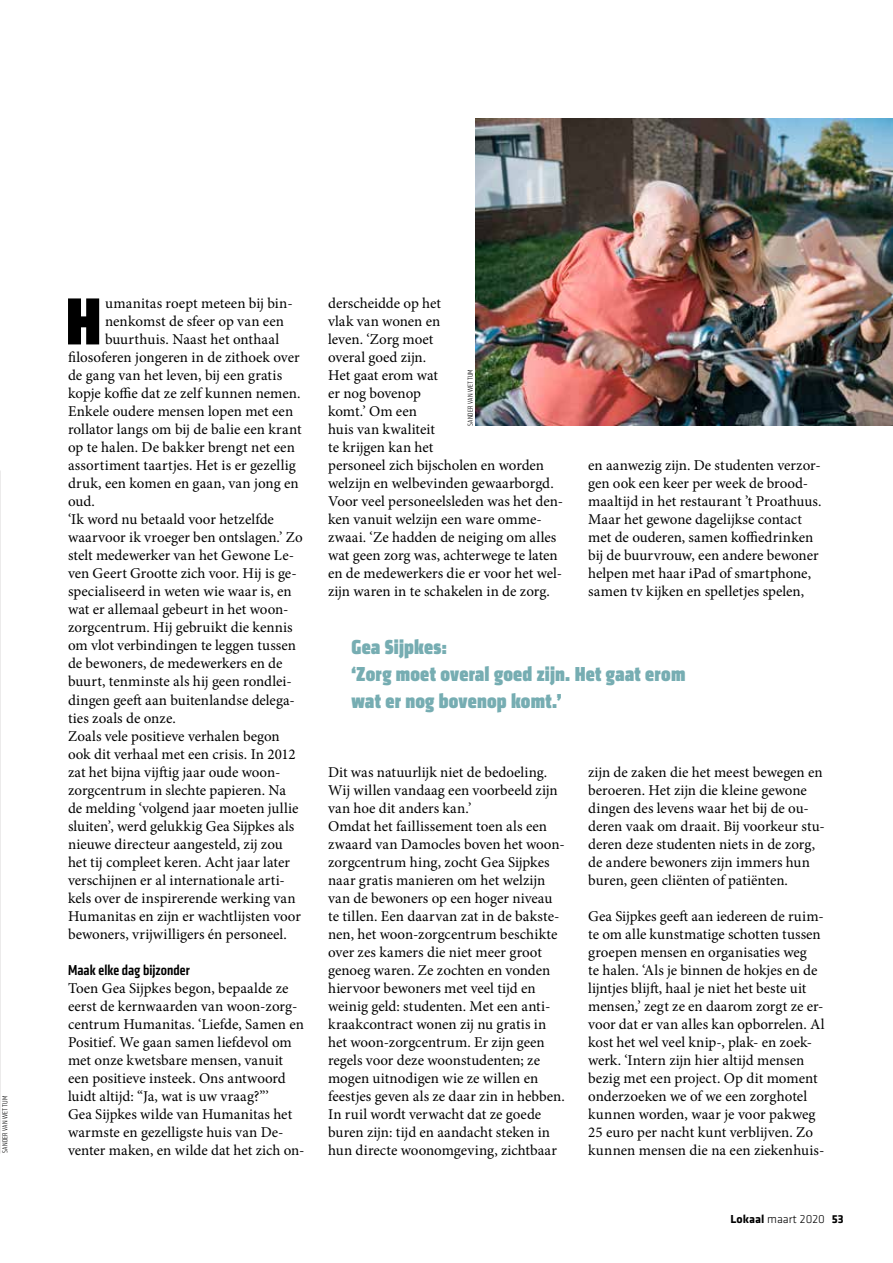
<style>
.page{position:relative;width:893px;height:1263px;background:#fff}
.page>*{position:absolute;margin:0;border:0;box-sizing:border-box;transform-origin:0 0}
.t1{font:900 condensed 69px "Klavika Display";color:#000}
.t2{font:900 condensed 21px/27px "Klavika Display";letter-spacing:.01em;color:#76adb2}
.t3{font:15px/18px "Minion Pro";color:#000}
.t4{font:500 15px "Klavika Condensed";letter-spacing:.005em;color:#000}
.t5{font:300 12px "Klavika";letter-spacing:.005em;color:#000}
.t6{font:300 7.5px "Klavika Condensed";letter-spacing:.04em;color:#000}
.s1{font-weight:700}
</style>
<div class="page">
<img style="left:476px;top:119px;width:417px;height:307px">
<img style="left:0;top:470px;width:1px;height:683px">
<p class="t6" style="left:1px;top:1153px;width:58px;rotate:-90deg">SANDER VAN WETTUM</p>
<h1 class="t1" style="left:66px;top:281px;width:37px">H</h1>
<p class="t3" style="left:105px;top:295px;width:189px">umanitas roept meteen bij bin-</p>
<p class="t3" style="left:105px;top:313px;width:180px">nenkomst de sfeer op van een</p>
<p class="t3" style="left:105px;top:331px;width:176px">buurthuis. Naast het onthaal</p>
<p class="t3" style="left:68px;top:349px;width:233px">filosoferen jongeren in de zithoek over</p>
<p class="t3" style="left:68px;top:367px;width:216px">de gang van het leven, bij een gratis</p>
<p class="t3" style="left:68px;top:385px;width:234px">kopje koffie dat ze zelf kunnen nemen.</p>
<p class="t3" style="left:68px;top:403px;width:227px">Enkele oudere mensen lopen met een</p>
<p class="t3" style="left:68px;top:421px;width:235px">rollator langs om bij de balie een krant</p>
<p class="t3" style="left:68px;top:439px;width:228px">op te halen. De bakker brengt net een</p>
<p class="t3" style="left:68px;top:457px;width:229px">assortiment taartjes. Het is er gezellig</p>
<p class="t3" style="left:68px;top:475px;width:232px">druk, een komen en gaan, van jong en</p>
<p class="t3" style="left:68px;top:493px;width:29px">oud.</p>
<p class="t3" style="left:68px;top:511px;width:207px">‘Ik word nu betaald voor hetzelfde</p>
<p class="t3" style="left:68px;top:529px;width:236px">waarvoor ik vroeger ben ontslagen.’ Zo</p>
<p class="t3" style="left:68px;top:547px;width:228px">stelt medewerker van het Gewone Le-</p>
<p class="t3" style="left:68px;top:565px;width:230px">ven Geert Grootte zich voor. Hij is ge-</p>
<p class="t3" style="left:68px;top:583px;width:225px">specialiseerd in weten wie waar is, en</p>
<p class="t3" style="left:68px;top:601px;width:222px">wat er allemaal gebeurt in het woon-</p>
<p class="t3" style="left:68px;top:619px;width:226px">zorgcentrum. Hij gebruikt die kennis</p>
<p class="t3" style="left:68px;top:637px;width:230px">om vlot verbindingen te leggen tussen</p>
<p class="t3" style="left:68px;top:655px;width:216px">de bewoners, de medewerkers en de</p>
<p class="t3" style="left:68px;top:673px;width:225px">buurt, tenminste als hij geen rondlei-</p>
<p class="t3" style="left:68px;top:691px;width:228px">dingen geeft aan buitenlandse delega-</p>
<p class="t3" style="left:68px;top:709px;width:109px">ties zoals de onze.</p>
<p class="t3" style="left:68px;top:727px;width:213px">Zoals vele positieve verhalen begon</p>
<p class="t3" style="left:68px;top:745px;width:229px">ook dit verhaal met een crisis. In 2012</p>
<p class="t3" style="left:68px;top:763px;width:214px">zat het bijna vijftig jaar oude woon-</p>
<p class="t3" style="left:68px;top:781px;width:220px">zorgcentrum in slechte papieren. Na</p>
<p class="t3" style="left:68px;top:799px;width:232px">de melding ‘volgend jaar moeten jullie</p>
<p class="t3" style="left:68px;top:817px;width:228px">sluiten’, werd gelukkig Gea Sijpkes als</p>
<p class="t3" style="left:68px;top:835px;width:216px">nieuwe directeur aangesteld, zij zou</p>
<p class="t3" style="left:68px;top:853px;width:223px">het tij compleet keren. Acht jaar later</p>
<p class="t3" style="left:68px;top:871px;width:218px">verschijnen er al internationale arti-</p>
<p class="t3" style="left:68px;top:889px;width:229px">kels over de inspirerende werking van</p>
<p class="t3" style="left:68px;top:907px;width:234px">Humanitas en zijn er wachtlijsten voor</p>
<p class="t3" style="left:68px;top:925px;width:220px">bewoners, vrijwilligers én personeel.</p>
<p class="t4" style="left:68px;top:960px;width:123px">Maak elke dag bijzonder</p>
<p class="t3" style="left:68px;top:979px;width:238px">Toen Gea Sijpkes begon, bepaalde ze eerst de kernwaarden van woon-zorg&shy;centrum Humanitas. ‘Liefde, Samen en Positief. We gaan samen liefdevol om met onze kwetsbare mensen, vanuit een positieve insteek. Ons antwoord luidt altijd: “Ja, wat is uw vraag?”’<br>Gea Sijpkes wilde van Humanitas het warmste en gezelligste huis van De&shy;venter maken, en wilde dat het zich on-</p>
<p class="t3" style="left:328px;top:295px;width:236px">derscheidde op het<br>vlak van wonen en<br>leven. ‘Zorg moet<br>overal goed zijn.<br>Het gaat erom wat<br>er nog bovenop<br>komt.’ Om een<br>huis van kwaliteit<br>te krijgen kan het<br>personeel zich bijscholen en worden welzijn en welbevinden gewaarborgd.<br>Voor veel personeelsleden was het den&shy;ken vanuit welzijn een ware omme&shy;zwaai. ‘Ze hadden de neiging om alles wat geen zorg was, achterwege te laten en de medewerkers die er voor het wel&shy;zijn waren in te schakelen in de zorg.</p>
<p class="t6" style="left:466px;top:426px;width:58px;rotate:-90deg">SANDER VAN WETTUM</p>
<p class="t3" style="left:588px;top:457px;width:235px">en aanwezig zijn. De studenten verzor&shy;gen ook een keer per week de brood&shy;maaltijd in het restaurant ’t Proathuus.<br>Maar het gewone dagelijkse contact met de ouderen, samen koffiedrinken bij de buurvrouw, een andere bewoner helpen met haar iPad of smartphone, samen tv kijken en spelletjes spelen,</p>
<h2 class="t2" style="left:351px;top:634px;width:335px">Gea Sijpkes:<br>‘Zorg moet overal goed zijn. Het gaat erom wat er nog bovenop komt.’</h2>
<p class="t3" style="left:328px;top:763px;width:238px">Dit was natuurlijk niet de bedoeling.<br>Wij willen vandaag een voorbeeld zijn van hoe dit anders kan.’<br>Omdat het faillissement toen als een zwaard van Damocles boven het woon&shy;zorgcentrum hing, zocht Gea Sijpkes naar gratis manieren om het welzijn van de bewoners op een hoger niveau te tillen. Een daarvan zat in de bakste&shy;nen, het woon-zorgcentrum beschikte over zes kamers die niet meer groot genoeg waren. Ze zochten en vonden hiervoor bewoners met veel tijd en weinig geld: studenten. Met een anti&shy;kraakcontract wonen zij nu gratis in het woon-zorgcentrum. Er zijn geen regels voor deze woonstudenten; ze mogen uitnodigen wie ze willen en feestjes geven als ze daar zin in hebben.<br>In ruil wordt verwacht dat ze goede buren zijn: tijd en aandacht steken in hun directe woonomgeving, zichtbaar</p>
<p class="t3" style="left:588px;top:763px;width:238px">zijn de zaken die het meest bewegen en beroeren. Het zijn die kleine gewone dingen des levens waar het bij de ou&shy;deren vaak om draait. Bij voorkeur stu&shy;deren deze studenten niets in de zorg, de andere bewoners zijn immers hun buren, geen cliënten of patiënten.</p>
<p class="t3" style="left:588px;top:907px;width:238px">Gea Sijpkes geeft aan iedereen de ruim&shy;te om alle kunstmatige schotten tussen groepen mensen en organisaties weg<br>te halen. ‘Als je binnen de hokjes en de lijntjes blijft, haal je niet het beste uit mensen,’ zegt ze en daarom zorgt ze er&shy;voor dat er van alles kan opborrelen. Al kost het wel veel knip-, plak- en zoek&shy;werk. ‘Intern zijn hier altijd mensen bezig met een project. Op dit moment onderzoeken we of we een zorghotel kunnen worden, waar je voor pakweg 25 euro per nacht kunt verblijven. Zo kunnen mensen die na een ziekenhuis-</p>
<p class="t5" style="left:730px;top:1212px;width:115px"><span class="s1">Lokaal</span> maart 2020 <span class="s1">53</span></p>
</div>
